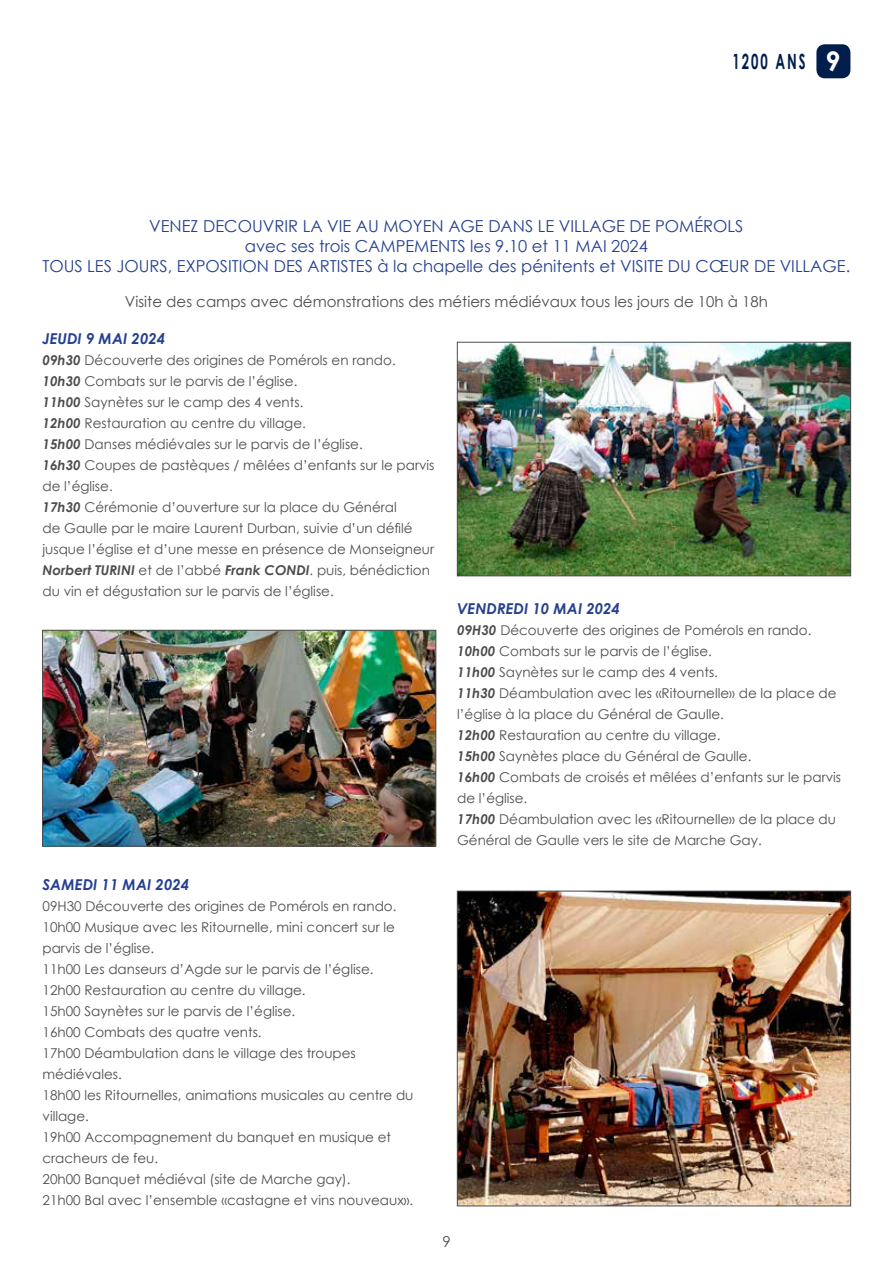
<style>
.page{position:relative;width:893px;height:1263px;background:#fff}
.page>*{position:absolute;margin:0;border:0;box-sizing:border-box;transform-origin:0 0}
.t1{font:700 21px "Century Gothic";letter-spacing:.15em;color:#001d4b;scale:.63 1}
.t2{font:16.5px/19.8px "Century Gothic";color:#25408f;text-align:center}
.t3{font:15px "Century Gothic";color:#4d4d4f}
.t4{font:italic 700 15px "Century Gothic";color:#25408f}
.t5{font:13.5px/21px "Century Gothic";color:#4d4d4f}
.t6{font:italic 700 13.5px "Century Gothic";color:#4d4d4f}
.s1{font-size:27px;color:#fff}
.s2{font-weight:700;font-style:italic}
</style>
<div class="page">
<div style="left:816px;top:44px;width:34px;height:34px;background:#001d4b;border-radius:9px"></div>
<img style="left:44px;top:632px;width:390px;height:212px">
<div style="left:42px;top:630px;width:394px;height:216px;border:1px solid #4d4d4f"></div>
<img style="left:459px;top:893px;width:390px;height:311px">
<div style="left:457px;top:891px;width:394px;height:315px;border:1px solid #4d4d4f"></div>
<img style="left:459px;top:344px;width:390px;height:230px">
<div style="left:457px;top:342px;width:394px;height:234px;border:1px solid #4d4d4f"></div>
<h1 class="t1" style="left:732px;top:46px;width:173px">1200 Ans <span class="s1">9</span></h1>
<p class="t2" style="left:42px;top:216px;width:809px">VENEZ DECOUVRIR LA VIE AU MOYEN AGE DANS LE VILLAGE DE POMÉROLS<br>avec ses trois CAMPEMENTS les 9.10 et 11 MAI 2024<br>TOUS LES JOURS, EXPOSITION DES ARTISTES à la chapelle des pénitents et VISITE DU CŒUR DE VILLAGE.</p>
<p class="t3" style="left:125px;top:291px;width:645px">Visite des camps avec démonstrations des métiers médiévaux tous les jours de 10h à 18h</p>
<p class="t4" style="left:43px;top:327px;width:124px">JEUDI 9 MAI 2024</p>
<p class="t5" style="left:43px;top:349px;width:393px"><span class="s2">09h30</span> Découverte des origines de Pomérols en rando.<br><span class="s2">10h30</span> Combats sur le parvis de l’église.<br><span class="s2">11h00</span> Saynètes sur le camp des 4 vents.<br><span class="s2">12h00</span> Restauration au centre du village.<br><span class="s2">15h00</span> Danses médiévales sur le parvis de l’église.<br><span class="s2">16h30</span> Coupes de pastèques / mêlées d’enfants sur le parvis de l’église.<br><span class="s2">17h30</span> Cérémonie d’ouverture sur la place du Général<br>de Gaulle par le maire Laurent Durban, suivie d’un défilé jusque l’église et d’une messe en présence de Monseigneur</p>
<p class="t6" style="left:43px;top:560px;width:75px">Norbert TURINI</p>
<p class="t5" style="left:43px;top:559px;width:389px;text-indent:96px">et de l’abbé <span class="s2">Frank CONDI</span>. puis, bénédiction du vin et dégustation sur le parvis de l’église.</p>
<p class="t4" style="left:457px;top:597px;width:164px">VENDREDI 10 MAI 2024</p>
<p class="t5" style="left:457px;top:619px;width:386px"><span class="s2">09H30</span> Découverte des origines de Pomérols en rando.<br><span class="s2">10h00</span> Combats sur le parvis de l’église.<br><span class="s2">11h00</span> Saynètes sur le camp des 4 vents.<br><span class="s2">11h30</span> Déambulation avec les «Ritournelle» de la place de l’église à la place du Général de Gaulle.<br><span class="s2">12h00</span> Restauration au centre du village.<br><span class="s2">15h00</span> Saynètes place du Général de Gaulle.<br><span class="s2">16h00</span> Combats de croisés et mêlées d’enfants sur le parvis de l’église.<br><span class="s2">17h00</span> Déambulation avec les «Ritournelle» de la place du Général de Gaulle vers le site de Marche Gay.</p>
<p class="t4" style="left:43px;top:873px;width:148px">SAMEDI 11 MAI 2024</p>
<p class="t5" style="left:43px;top:896px;width:372px">09H30 Découverte des origines de Pomérols en rando.<br>10h00 Musique avec les Ritournelle, mini concert sur le parvis de l’église.<br>11h00 Les danseurs d’Agde sur le parvis de l’église.<br>12h00 Restauration au centre du village.<br>15h00 Saynètes sur le parvis de l’église.<br>16h00 Combats des quatre vents.<br>17h00 Déambulation dans le village des troupes médiévales.<br>18h00 les Ritournelles, animations musicales au centre du village.<br>19h00 Accompagnement du banquet en musique et cracheurs de feu.<br>20h00 Banquet médiéval (site de Marche gay).<br>21h00 Bal avec l’ensemble «castagne et vins nouveaux».</p>
<p class="t3" style="left:442px;top:1231px;width:10px">9</p>
</div>
